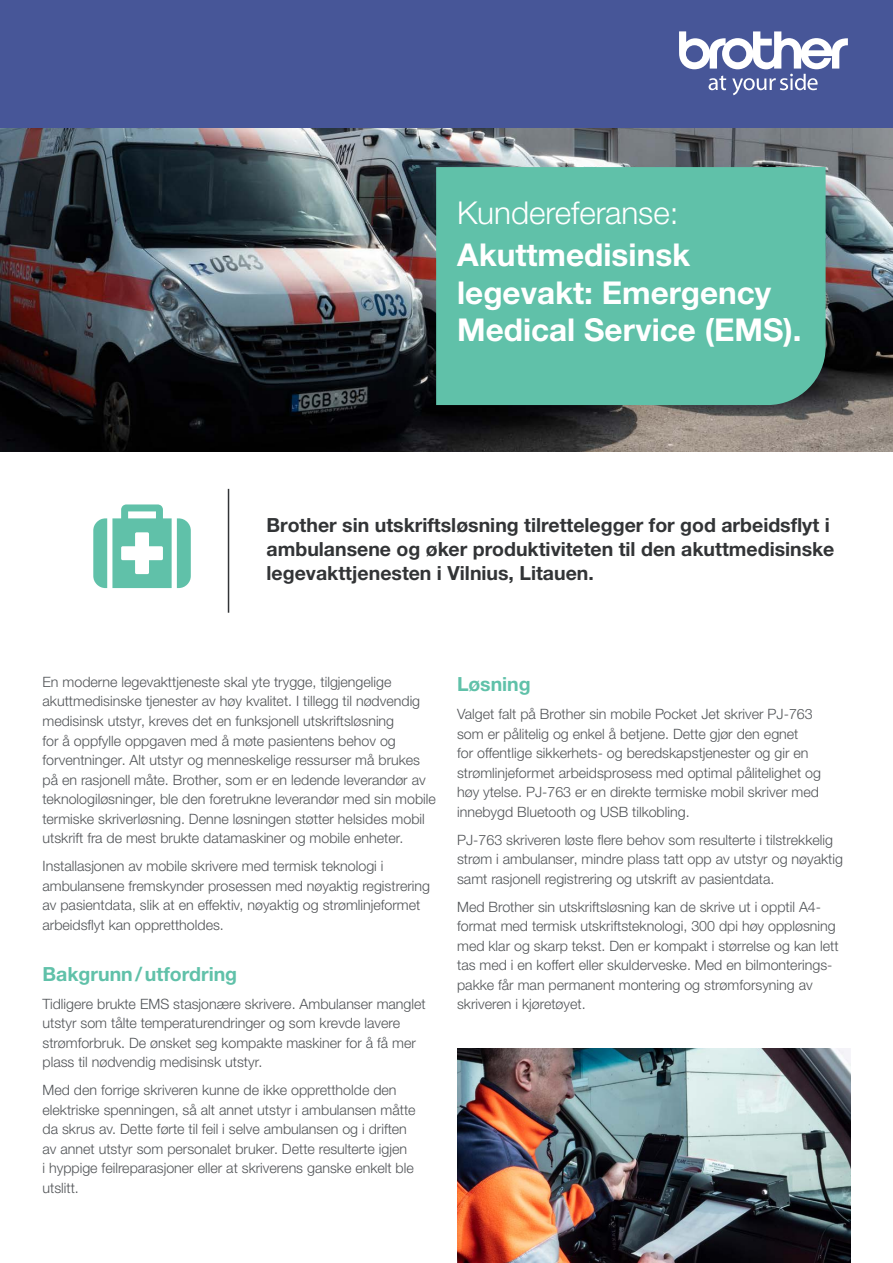
<style>
.page{position:relative;width:893px;height:1263px;background:#fff}
.page>*{position:absolute;margin:0;border:0;box-sizing:border-box;transform-origin:0 0}
.t1{font:700 31.5px/37.5px "Helvetica Neue LTW1 G";color:#fff}
.t2{font:300 31.5px "Helvetica Neue LTW1 G";color:#fff}
.t3{font:700 19.5px/24px "Helvetica Neue LTW1 G";color:#323436}
.t4{font:700 19.5px "Helvetica Neue LTW1 G";color:#60c1a9}
.t5{font:300 14.25px/19.5px "Helvetica Neue LTW1 G";color:#515457}
</style>
<div class="page">
<img style="left:0;top:128px;width:893px;height:323px">
<img style="left:457px;top:1048px;width:393px;height:215px">
<hr style="left:228px;top:489px;width:1px;height:124px;background:#323436">
<div style="left:0;top:0;width:893px;height:128px;background:#475698"></div>
<svg style="left:679px;top:31px;width:169px;height:64px"></svg>
<div style="left:436px;top:167px;width:390px;height:238px;background:#60c1a9"></div>
<h1 class="t2" style="left:457px;top:194px;width:223px">Kundereferanse:</h1>
<h1 class="t1" style="left:457px;top:236px;width:346px">Akuttmedisinsk legevakt: Emergency<br>Medical Service (EMS).</h1>
<h2 class="t3" style="left:267px;top:513px;width:569px">Brother sin utskriftsløsning tilrettelegger for god arbeidsflyt i ambulansene og øker produktiviteten til den akuttmedisinske legevakttjenesten i Vilnius, Litauen.</h2>
<p class="t5" style="left:43px;top:673px;width:379px;line-height:18.3px">En moderne legevakttjeneste skal yte trygge, tilgjengelige akuttmedisinske tjenester av høy kvalitet. I tillegg til nødvendig</p>
<p class="t5" style="left:43px;top:711px;width:395px">medisinsk utstyr, kreves det en funksjonell utskriftsløsning<br>for å oppfylle oppgaven med å møte pasientens behov og forventninger. Alt utstyr og menneskelige ressurser må brukes på en rasjonell måte. Brother, som er en ledende leverandør av teknologiløsninger, ble den foretrukne leverandør med sin mobile termiske skriverløsning. Denne løsningen støtter helsides mobil utskrift fra de mest brukte datamaskiner og mobile enheter.</p>
<p class="t5" style="left:43px;top:856px;width:389px">Installasjonen av mobile skrivere med termisk teknologi i ambulansene fremskynder prosessen med nøyaktig registrering av pasientdata, slik at en effektiv, nøyaktig og strømlinjeformet arbeidsflyt kan opprettholdes.</p>
<h2 class="t4" style="left:43px;top:962px;width:196px">Bakgrunn / utfordring</h2>
<p class="t5" style="left:43px;top:994px;width:385px">Tidligere brukte EMS stasjonære skrivere. Ambulanser manglet utstyr som tålte temperaturendringer og som krevde lavere strømforbruk. De ønsket seg kompakte maskiner for å få mer plass til nødvendig medisinsk utstyr.</p>
<p class="t5" style="left:43px;top:1080px;width:374px">Med den forrige skriveren kunne de ikke opprettholde den elektriske spenningen, så alt annet utstyr i ambulansen måtte da skrus av. Dette førte til feil i selve ambulansen og i driften av annet utstyr som personalet bruker. Dette resulterte igjen<br>i hyppige feilreparasjoner eller at skriverens ganske enkelt ble utslitt.</p>
<h2 class="t4" style="left:457px;top:672px;width:75px">Løsning</h2>
<p class="t5" style="left:457px;top:704px;width:365px">Valget falt på Brother sin mobile Pocket Jet skriver PJ-763 som er pålitelig og enkel å betjene. Dette gjør den egnet<br>for offentlige sikkerhets- og beredskapstjenester og gir en strømlinjeformet arbeidsprosess med optimal pålitelighet og høy ytelse. PJ-763 er en direkte termiske mobil skriver med innebygd Bluetooth og USB tilkobling.</p>
<p class="t5" style="left:457px;top:830px;width:387px">PJ-763 skriveren løste flere behov som resulterte i tilstrekkelig strøm i ambulanser, mindre plass tatt opp av utstyr og nøyaktig samt rasjonell registrering og utskrift av pasientdata.</p>
<p class="t5" style="left:457px;top:897px;width:383px">Med Brother sin utskriftsløsning kan de skrive ut i opptil A4- format med termisk utskriftsteknologi, 300 dpi høy oppløsning med klar og skarp tekst. Den er kompakt i størrelse og kan lett tas med i en koffert eller skulderveske. Med en bilmonterings&shy;pakke får man permanent montering og strømforsyning av skriveren i kjøretøyet.</p>
</div>
